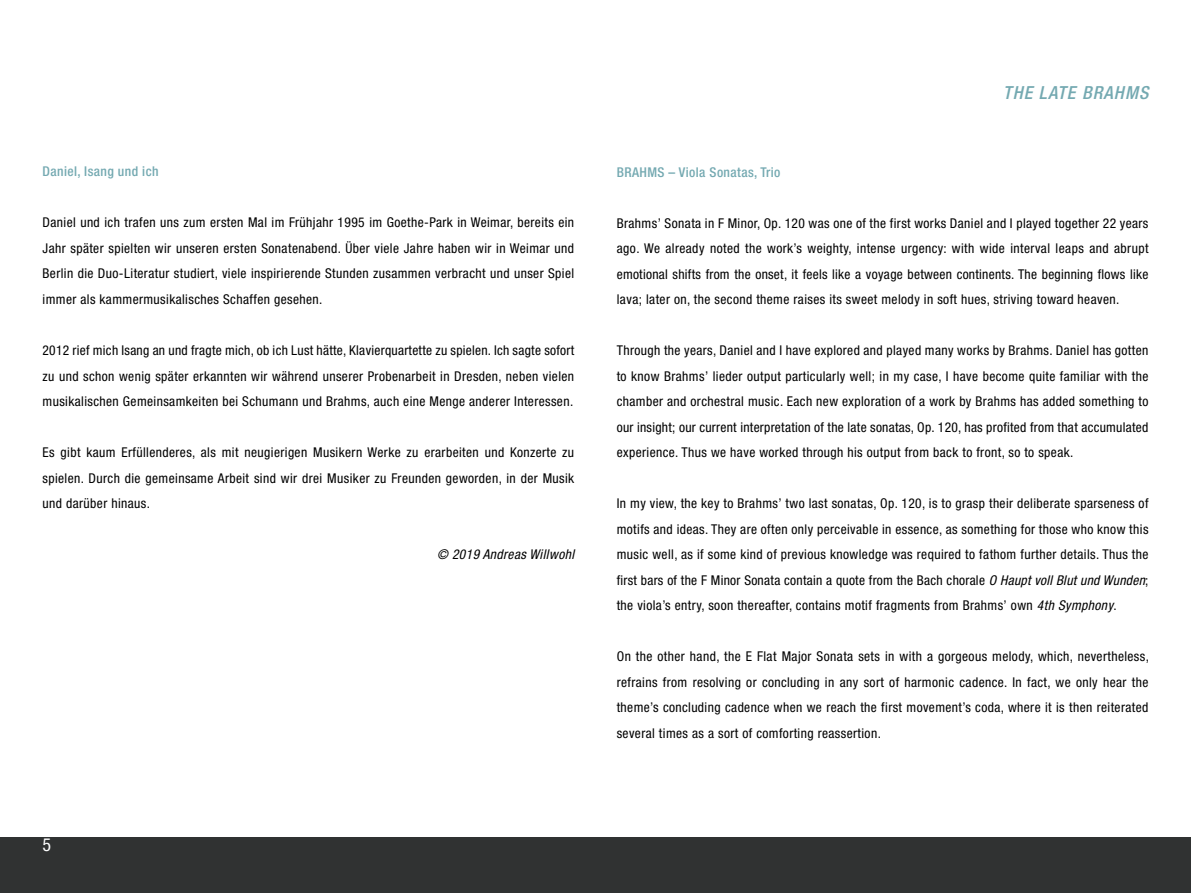
<style>
.page{position:relative;width:1191px;height:893px;background:#fff}
.page>*{position:absolute;margin:0;border:0;box-sizing:border-box;transform-origin:0 0}
.t1{font:italic 500 condensed 18px "Helvetica Neue";letter-spacing:.06em;color:#74a9b1}
.t2{font:condensed 18px "Helvetica Neue";color:#fff}
.t3{font:condensed 13.5px/25.5px "Helvetica Neue";letter-spacing:.03em;color:#000;text-align:justify}
.t4{font:500 condensed 13.5px "Helvetica Neue";letter-spacing:.03em;color:#74a9b1}
.t5{font:italic condensed 13.5px "Helvetica Neue";letter-spacing:.03em;color:#000}
.s1{font-style:italic}
</style>
<div class="page">
<div style="left:0;top:838px;width:1191px;height:55px;background:#303232"></div>
<p class="t4" style="left:43px;top:164px;width:117px">Daniel, Isang und ich</p>
<p class="t3" style="left:43px;top:210px;width:533px">Daniel und ich trafen uns zum ersten Mal im Frühjahr 1995 im Goethe-Park in Weimar, bereits ein Jahr später spielten wir unseren ersten Sonatenabend. Über viele Jahre haben wir in Weimar und Berlin die Duo-Literatur studiert, viele inspirierende Stunden zusammen verbracht und unser Spiel immer als kammermusikalisches Schaffen gesehen.</p>
<p class="t3" style="left:43px;top:337px;width:533px">2012 rief mich Isang an und fragte mich, ob ich Lust hätte, Klavierquartette zu spielen. Ich sagte sofort zu und schon wenig später erkannten wir während unserer Probenarbeit in Dresden, neben vielen musikalischen Gemeinsamkeiten bei Schumann und Brahms, auch eine Menge anderer Interessen.</p>
<p class="t3" style="left:43px;top:439px;width:533px">Es gibt kaum Erfüllenderes, als mit neugierigen Musikern Werke zu erarbeiten und Konzerte zu spielen. Durch die gemeinsame Arbeit sind wir drei Musiker zu Freunden geworden, in der Musik und darüber hinaus.</p>
<h1 class="t2" style="left:43px;top:834px;width:10px">5</h1>
<p class="t5" style="left:437px;top:546px;width:138px">© 2019 Andreas Willwohl</p>
<h1 class="t1" style="left:1003px;top:82px;width:147px">THE LATE BRAHMS</h1>
<p class="t4" style="left:617px;top:164px;width:165px">BRAHMS – Viola Sonatas, Trio</p>
<p class="t3" style="left:617px;top:210px;width:533px">Brahms’ Sonata in F Minor, Op. 120 was one of the first works Daniel and I played together 22 years ago. We already noted the work’s weighty, intense urgency: with wide interval leaps and abrupt emotional shifts from the onset, it feels like a voyage between continents. The beginning flows like lava; later on, the second theme raises its sweet melody in soft hues, striving toward heaven.</p>
<p class="t3" style="left:617px;top:337px;width:533px">Through the years, Daniel and I have explored and played many works by Brahms. Daniel has gotten to know Brahms’ lieder output particularly well; in my case, I have become quite familiar with the chamber and orchestral music. Each new exploration of a work by Brahms has added something to our insight; our current interpretation of the late sonatas, Op. 120, has profited from that accumulated experience. Thus we have worked through his output from back to front, so to speak.</p>
<p class="t3" style="left:617px;top:490px;width:533px">In my view, the key to Brahms’ two last sonatas, Op. 120, is to grasp their deliberate sparseness of motifs and ideas. They are often only perceivable in essence, as something for those who know this music well, as if some kind of previous knowledge was required to fathom further details. Thus the first bars of the F Minor Sonata contain a quote from the Bach chorale <span class="s1">O Haupt voll Blut und Wunden</span>; the viola’s entry, soon thereafter, contains motif fragments from Brahms’ own <span class="s1">4th Symphony</span>.</p>
<p class="t3" style="left:617px;top:643px;width:534px">On the other hand, the E Flat Major Sonata sets in with a gorgeous melody, which, nevertheless, refrains from resolving or concluding in any sort of harmonic cadence. In fact, we only hear the theme’s concluding cadence when we reach the first movement’s coda, where it is then reiterated several times as a sort of comforting reassertion.</p>
</div>
